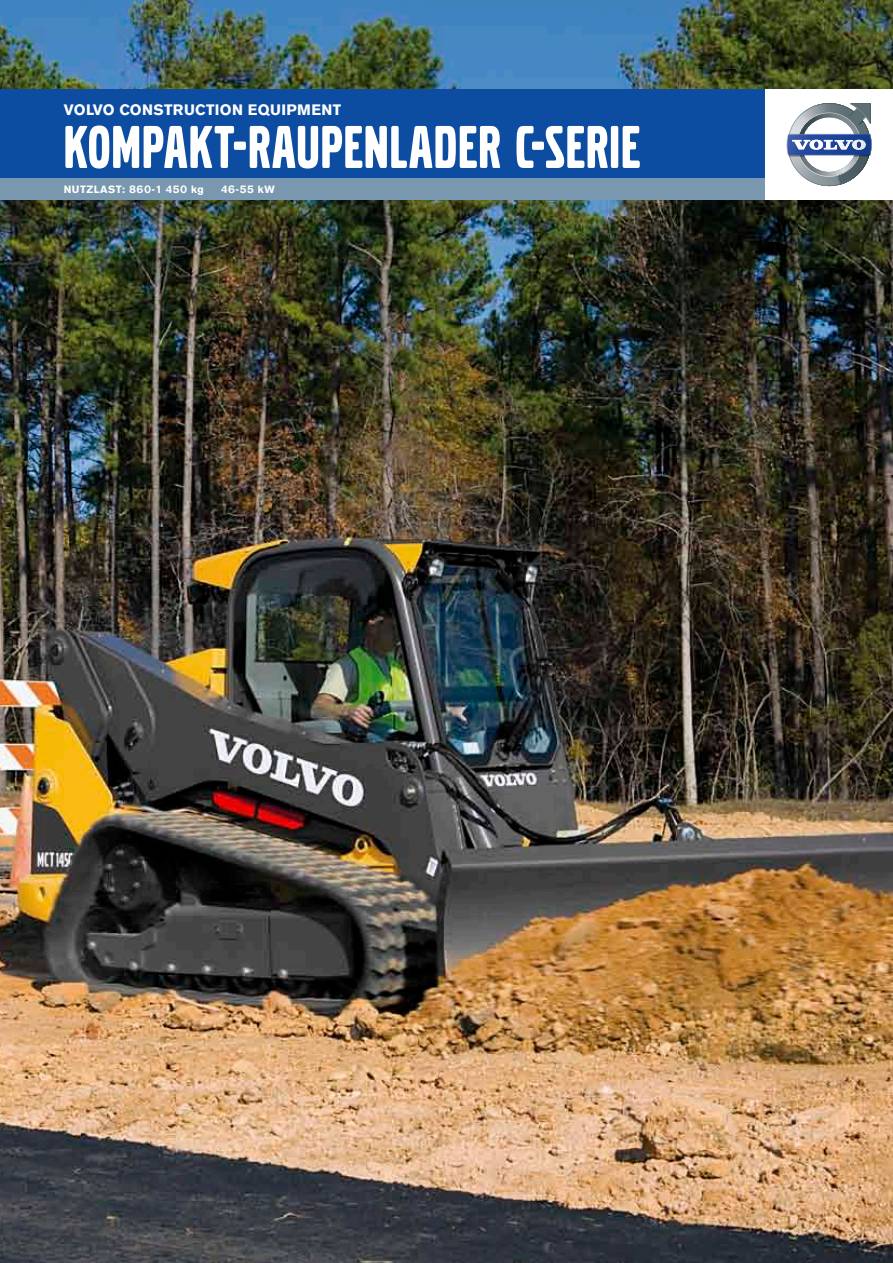
<style>
.page{position:relative;width:893px;height:1263px;background:#fff}
.page>*{position:absolute;margin:0;border:0;box-sizing:border-box;transform-origin:0 0}
.t1{font:63px "Volvo Broad Pro";letter-spacing:.02em;color:#fff}
.t2{font:700 15px "Volvo Sans Pro";letter-spacing:.025em;color:#fff}
.t3{font:700 10.5px "Volvo Sans Pro";letter-spacing:.05em;color:#fff}
</style>
<div class="page">
<img style="left:0;top:0;width:893px;height:1263px">
<div style="left:0;top:89px;width:765px;height:90px;background:#0d4da1"></div>
<div style="left:0;top:179px;width:765px;height:21px;background:#7997af"></div>
<div style="left:765px;top:89px;width:128px;height:111px;background:#fff"></div>
<img style="left:871px;top:137px;width:1px;height:15px">
<svg style="left:787px;top:103px;width:84px;height:83px"></svg>
<p class="t2" style="left:64px;top:101px;width:279px">VOLVO CONSTRUCTION EQUIPMENT</p>
<p class="t1" style="left:64px;top:118px;width:578px">KOMPAKT-RAUPENLADER C-SERIE</p>
<p class="t3" style="left:64px;top:183px;width:142px">NUTZLAST: 860-1 450 kg</p>
<p class="t3" style="left:221px;top:183px;width:55px">46-55 kW</p>
</div>
